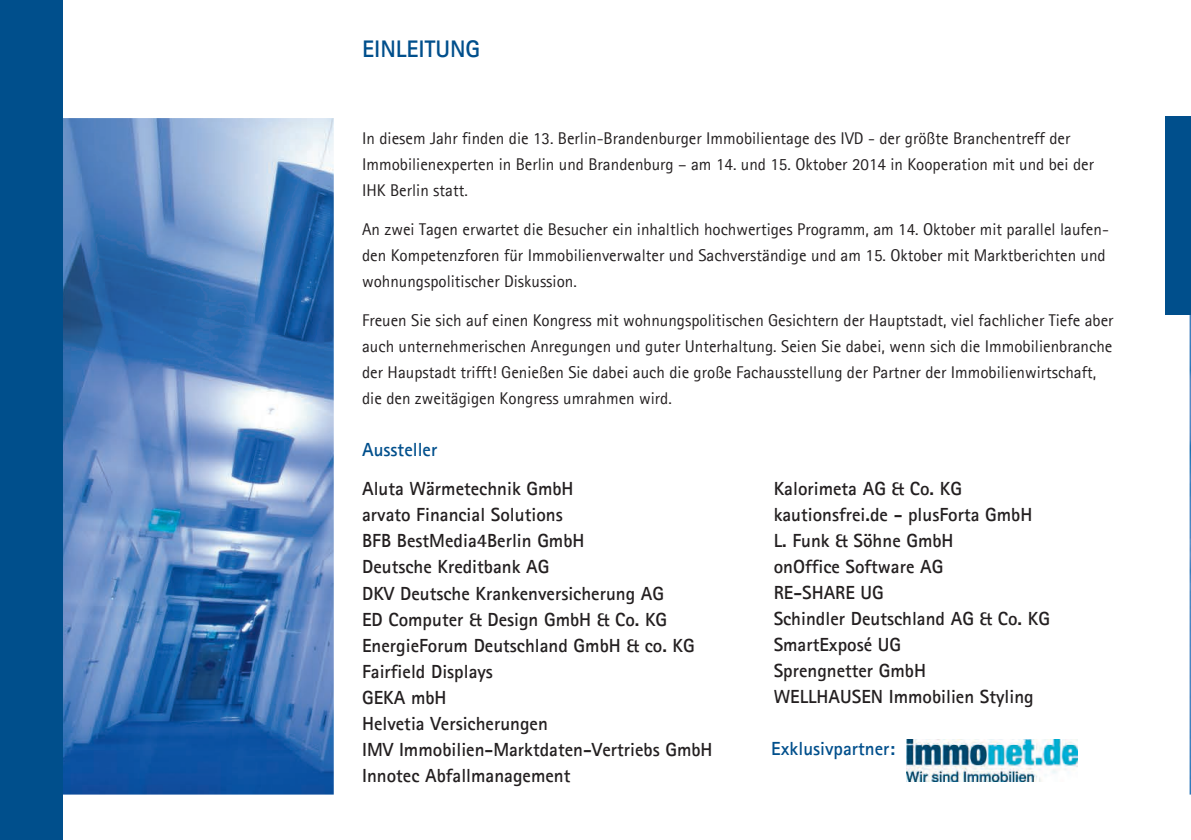
<style>
.page{position:relative;width:1191px;height:840px;background:#fff}
.page>*{position:absolute;margin:0;border:0;box-sizing:border-box;transform-origin:0 0}
.t1{font:700 24px "Agfa Rotis Sans Serif";color:#004f8c}
.t2{font:700 19px/26px "Agfa Rotis Sans Serif";color:#231f20}
.t3{font:700 19px "Agfa Rotis Sans Serif";color:#004f8c}
.t4{font:17px/26px "Agfa Rotis Sans Serif";color:#231f20}
</style>
<div class="page">
<img style="left:62px;top:118px;width:1129px;height:676px">
<div style="left:0;top:0;width:62px;height:839px;background:#004f8c"></div>
<img style="left:906px;top:738px;width:171px;height:42px">
<div style="left:1165px;top:116px;width:26px;height:199px;background:#004f8c"></div>
<h1 class="t1" style="left:362px;top:33px;width:120px">EINLEITUNG</h1>
<p class="t4" style="left:362px;top:125px;width:733px">In diesem Jahr finden die 13. Berlin-Brandenburger Immobilientage des IVD - der größte Branchentreff der<br>Immobilienexperten in Berlin und Brandenburg – am 14. und 15. Oktober 2014 in Kooperation mit und bei der<br>IHK Berlin statt.</p>
<p class="t4" style="left:362px;top:216px;width:748px">An zwei Tagen erwartet die Besucher ein inhaltlich hochwertiges Programm, am 14. Oktober mit parallel laufen&shy;den Kompetenzforen für Immobilienverwalter und Sachverständige und am 15. Oktober mit Marktberichten und wohnungspolitischer Diskussion.</p>
<p class="t4" style="left:362px;top:307px;width:753px">Freuen Sie sich auf einen Kongress mit wohnungspolitischen Gesichtern der Hauptstadt, viel fachlicher Tiefe aber auch unternehmerischen Anregungen und guter Unterhaltung. Seien Sie dabei, wenn sich die Immobilienbranche der Haupstadt trifft! Genießen Sie dabei auch die große Fachausstellung der Partner der Immobilienwirtschaft, die den zweitägigen Kongress umrahmen wird.</p>
<p class="t3" style="left:362px;top:437px;width:77px">Aussteller</p>
<p class="t2" style="left:362px;top:475px;width:352px">Aluta Wärmetechnik GmbH<br>arvato Financial Solutions<br>BFB BestMedia4Berlin GmbH<br>Deutsche Kreditbank AG<br>DKV Deutsche Krankenversicherung AG<br>ED Computer &amp; Design GmbH &amp; Co. KG<br>EnergieForum Deutschland GmbH &amp; co. KG<br>Fairfield Displays<br>GEKA mbH<br>Helvetia Versicherungen<br>IMV Immobilien-Marktdaten-Vertriebs GmbH<br>Innotec Abfallmanagement</p>
<p class="t2" style="left:773px;top:475px;width:278px">Kalorimeta AG &amp; Co. KG kautionsfrei.de - plusForta GmbH<br>L. Funk &amp; Söhne GmbH<br>onOffice Software AG<br>RE-SHARE UG<br>Schindler Deutschland AG &amp; Co. KG<br>SmartExposé UG<br>Sprengnetter GmbH<br>WELLHAUSEN Immobilien Styling</p>
<p class="t3" style="left:771px;top:735px;width:125px">Exklusivpartner:</p>
</div>
